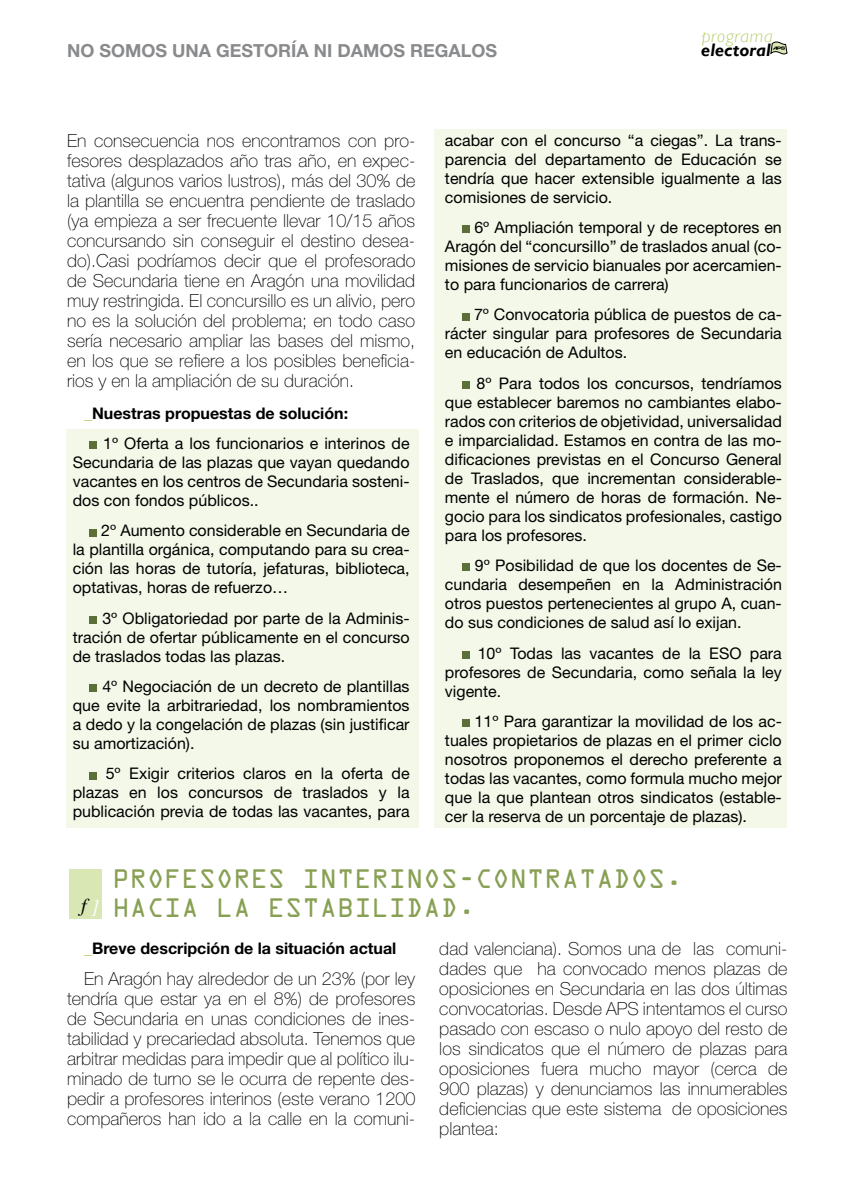
<style>
.page{position:relative;width:842px;height:1191px;background:#fff}
.page>*{position:absolute;margin:0;border:0;box-sizing:border-box;transform-origin:0 0}
.t1{font:24px/28.8px "OCRA Std";color:#88a053}
.t2{font:100 18px/20px "Helvetica Neue LT Std";color:#000;text-align:justify}
.t3{font:700 18px "Helvetica Neue LT Std";color:#898a8c}
.t4{font:italic 700 18px "Gill Sans";color:#000}
.t5{font:italic 300 18px "Gill Sans";letter-spacing:.045em;color:#b1ce68}
.t6{font:16px/19px "Helvetica Neue LT Std";color:#000;text-align:justify}
.t7{font:700 16px "Helvetica Neue LT Std";color:#000}
.s1{font-weight:700;color:#b1ce68}
.s2{font-weight:700}
.s3{color:#b1ce68}
</style>
<div class="page">
<svg style="left:770px;top:41px;width:18px;height:14px"></svg>
<div style="left:66px;top:429px;width:353px;height:399px;background:#f3f8e8"></div>
<div style="left:434px;top:129px;width:352px;height:699px;background:#f3f8e8"></div>
<div style="left:90px;top:441px;width:7px;height:8px;background:#5c6f39"></div>
<div style="left:90px;top:529px;width:7px;height:7px;background:#5c6f39"></div>
<div style="left:90px;top:616px;width:7px;height:7px;background:#5c6f39"></div>
<div style="left:90px;top:684px;width:7px;height:8px;background:#5c6f39"></div>
<div style="left:90px;top:772px;width:7px;height:7px;background:#5c6f39"></div>
<div style="left:462px;top:226px;width:7px;height:7px;background:#5c6f39"></div>
<div style="left:462px;top:313px;width:7px;height:7px;background:#5c6f39"></div>
<div style="left:462px;top:381px;width:7px;height:8px;background:#5c6f39"></div>
<div style="left:462px;top:564px;width:7px;height:7px;background:#5c6f39"></div>
<div style="left:462px;top:651px;width:7px;height:7px;background:#5c6f39"></div>
<div style="left:462px;top:719px;width:7px;height:8px;background:#5c6f39"></div>
<div style="left:69px;top:868px;width:32px;height:50px;background:#d8e7b3"></div>
<p class="t3" style="left:67px;top:40px;width:432px">NO SOMOS UNA GESTORÍA NI DAMOS REGALOS</p>
<p class="t5" style="left:702px;top:26px;width:72px">programa</p>
<p class="t4" style="left:701px;top:39px;width:71px">electoral</p>
<p class="t2" style="left:67px;top:131px;width:350px">En consecuencia nos encontramos con pro&shy;fesores desplazados año tras año, en expec&shy;tativa (algunos varios lustros), más del 30% de la plantilla se encuentra pendiente de traslado (ya empieza a ser frecuente llevar 10/15 años concursando sin conseguir el destino desea&shy;do).Casi podríamos decir que el profesorado de Secundaria tiene en Aragón una movilidad muy restringida. El concursillo es un alivio, pero no es la solución del problema; en todo caso sería necesario ampliar las bases del mismo, en los que se refiere a los posibles beneficia&shy;rios y en la ampliación de su duración.</p>
<p class="t6" style="left:103px;top:397px;width:308px;line-height:30.4px;text-indent:-19px"><span class="s1">_</span><span class="s2">Nuestras propuestas de solución:<br></span>1º Oferta a los funcionarios e interinos de</p>
<p class="t6" style="left:73px;top:452px;width:338px">Secundaria de las plazas que vayan quedando vacantes en los centros de Secundaria sosteni&shy;dos con fondos públicos..</p>
<p class="t6" style="left:73px;top:521px;width:338px;text-indent:28px">2º Aumento considerable en Secundaria de la plantilla orgánica, computando para su crea&shy;ción las horas de tutoría, jefaturas, biblioteca, optativas, horas de refuerzo…</p>
<p class="t6" style="left:73px;top:608px;width:338px;text-indent:30px">3º Obligatoriedad por parte de la Adminis&shy;tración de ofertar públicamente en el concurso de traslados todas las plazas.</p>
<p class="t6" style="left:73px;top:676px;width:338px;text-indent:30px">4º Negociación de un decreto de plantillas que evite la arbitrariedad, los nombramientos a dedo y la congelación de plazas (sin justificar su amortización).</p>
<p class="t6" style="left:73px;top:764px;width:338px;text-indent:33px">5º Exigir criterios claros en la oferta de plazas en los concursos de traslados y la publicación previa de todas las vacantes, para</p>
<p class="t6" style="left:445px;top:130px;width:338px">acabar con el concurso “a ciegas”. La trans&shy;parencia del departamento de Educación se tendría que hacer extensible igualmente a las comisiones de servicio.</p>
<p class="t6" style="left:445px;top:218px;width:338px;text-indent:29px">6º Ampliación temporal y de receptores en Aragón del “concursillo” de traslados anual (co&shy;misiones de servicio bianuales por acercamien&shy;to para funcionarios de carrera)</p>
<p class="t6" style="left:445px;top:305px;width:338px;text-indent:29px">7º Convocatoria pública de puestos de ca&shy;rácter singular para profesores de Secundaria en educación de Adultos.</p>
<p class="t6" style="left:445px;top:373px;width:338px;text-indent:32px">8º Para todos los concursos, tendríamos que establecer baremos no cambiantes elabo&shy;rados con criterios de objetividad, universalidad e imparcialidad. Estamos en contra de las mo&shy;dificaciones previstas en el Concurso General de Traslados, que incrementan considerable&shy;mente el número de horas de formación. Ne&shy;gocio para los sindicatos profesionales, castigo para los profesores.</p>
<p class="t6" style="left:445px;top:556px;width:338px;text-indent:30px">9º Posibilidad de que los docentes de Se&shy;cundaria desempeñen en la Administración otros puestos pertenecientes al grupo A, cuan&shy;do sus condiciones de salud así lo exijan.</p>
<p class="t6" style="left:445px;top:643px;width:338px;text-indent:33px">10º Todas las vacantes de la ESO para profesores de Secundaria, como señala la ley vigente.</p>
<p class="t6" style="left:445px;top:711px;width:338px;text-indent:30px">11º Para garantizar la movilidad de los ac&shy;tuales propietarios de plazas en el primer ciclo nosotros proponemos el derecho preferente a todas las vacantes, como formula mucho mejor que la que plantean otros sindicatos (estable&shy;cer la reserva de un porcentaje de plazas).</p>
<h1 class="t1" style="left:81px;top:866px;width:603px;text-indent:31px">PROFESORES INTERINOS-CONTRATADOS. <sup>f</sup> <sup>]</sup> HACIA LA ESTABILIDAD.</h1>
<p class="t7" style="left:84px;top:938px;width:314px"><span class="s3">_</span>Breve descripción de la situación actual</p>
<p class="t2" style="left:67px;top:968px;width:350px;text-indent:17px">En Aragón hay alrededor de un 23% (por ley tendría que estar ya en el 8%) de profesores de Secundaria en unas condiciones de ines&shy;tabilidad y precariedad absoluta. Tenemos que arbitrar medidas para impedir que al político ilu&shy;minado de turno se le ocurra de repente des&shy;pedir a profesores interinos (este verano 1200 compañeros han ido a la calle en la comuni-</p>
<p class="t2" style="left:439px;top:938px;width:350px">dad valenciana). Somos una de las comuni&shy;dades que ha convocado menos plazas de oposiciones en Secundaria en las dos últimas convocatorias. Desde APS intentamos el curso pasado con escaso o nulo apoyo del resto de los sindicatos que el número de plazas para oposiciones fuera mucho mayor (cerca de 900 plazas) y denunciamos las innumerables deficiencias que este sistema de oposiciones plantea:</p>
</div>
